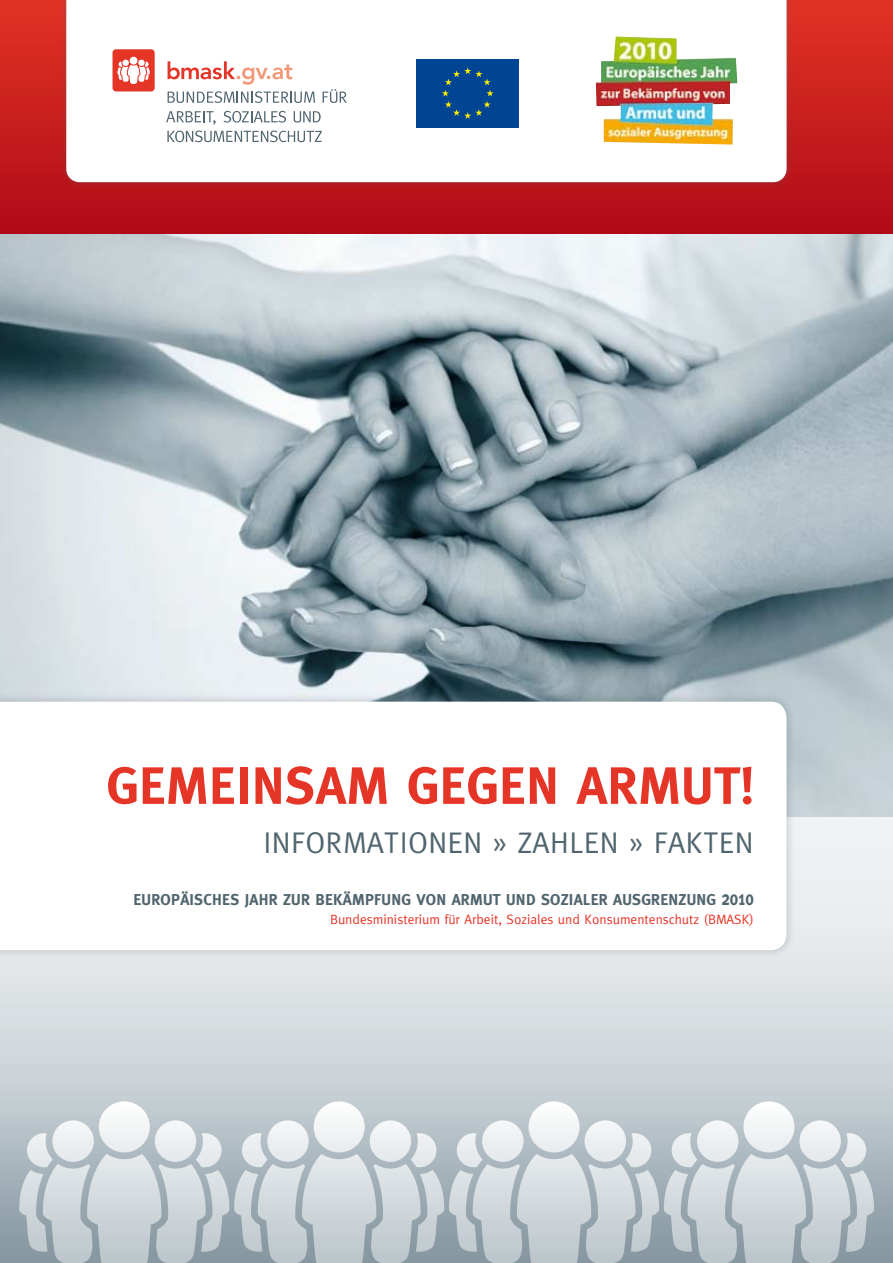
<style>
.page{position:relative;width:893px;height:1263px;background:#fff}
.page>*{position:absolute;margin:0;border:0;box-sizing:border-box;transform-origin:0 0}
.t1{font:700 52.5px "Meta";letter-spacing:.015em;color:#e53527}
.t2{font:30px "Meta";letter-spacing:.015em;color:#51656f}
.t3{font:700 15.75px "Meta";letter-spacing:.015em;color:#51656f}
.t4{font:13.5px "Meta";color:#e53527}
.s1{font-size:20.4px}
</style>
<div class="page">
<svg style="left:19px;top:1101px;width:855px;height:162px;background:#c6ced3"></svg>
<img style="left:0;top:234px;width:893px;height:582px">
<div style="left:0;top:0;width:893px;height:234px;background:linear-gradient(to bottom,#e23325,#b00b17)"></div>
<div style="left:59px;top:0;width:735px;height:189px;background:#51656f;opacity:.35"></div>
<svg style="left:66px;top:0;width:720px;height:182px"></svg>
<div style="left:0;top:692px;width:795px;height:267px;background:#51656f;opacity:.35"></div>
<svg style="left:0;top:702px;width:786px;height:248px"></svg>
<svg style="left:168px;top:91px;width:147px;height:12px"></svg>
<svg style="left:323px;top:89px;width:23px;height:14px"></svg>
<svg style="left:166px;top:111px;width:50px;height:14px"></svg>
<svg style="left:224px;top:111px;width:62px;height:12px"></svg>
<svg style="left:294px;top:111px;width:27px;height:12px"></svg>
<svg style="left:167px;top:131px;width:155px;height:11px"></svg>
<div style="left:112px;top:49px;width:43px;height:42px;background:#e53527;border-radius:4px"></div>
<div style="left:130px;top:57px;width:8px;height:8px;background:#fff;border-radius:50%"></div>
<svg style="left:117px;top:60px;width:33px;height:24px"></svg>
<svg style="left:168px;top:61px;width:124px;height:24px"></svg>
<svg style="left:415px;top:57px;width:106px;height:73px"></svg>
<div style="left:417px;top:59px;width:102px;height:68px;background:#004494"></div>
<svg style="left:442px;top:67px;width:52px;height:52px"></svg>
<img style="left:596px;top:36px;width:141px;height:109px">
<h1 class="t1" style="left:107px;top:755px;width:649px">GEMEINSAM GEGEN ARMUT!</h1>
<h2 class="t2" style="left:263px;top:826px;width:492px">Informati onen » Zahlen » Fakten</h2>
<p class="t3" style="left:133px;top:890px;width:622px">EUROPÄISCHES JAHR ZUR BEKÄMPFUNG VON ARMUT UND SOZIALER AUSGRENZUNG <span class="s1">2010</span></p>
<p class="t4" style="left:330px;top:912px;width:425px">Bundesministerium für Arbeit, Soziales und Konsumentenschutz (BMASK)</p>
</div>
